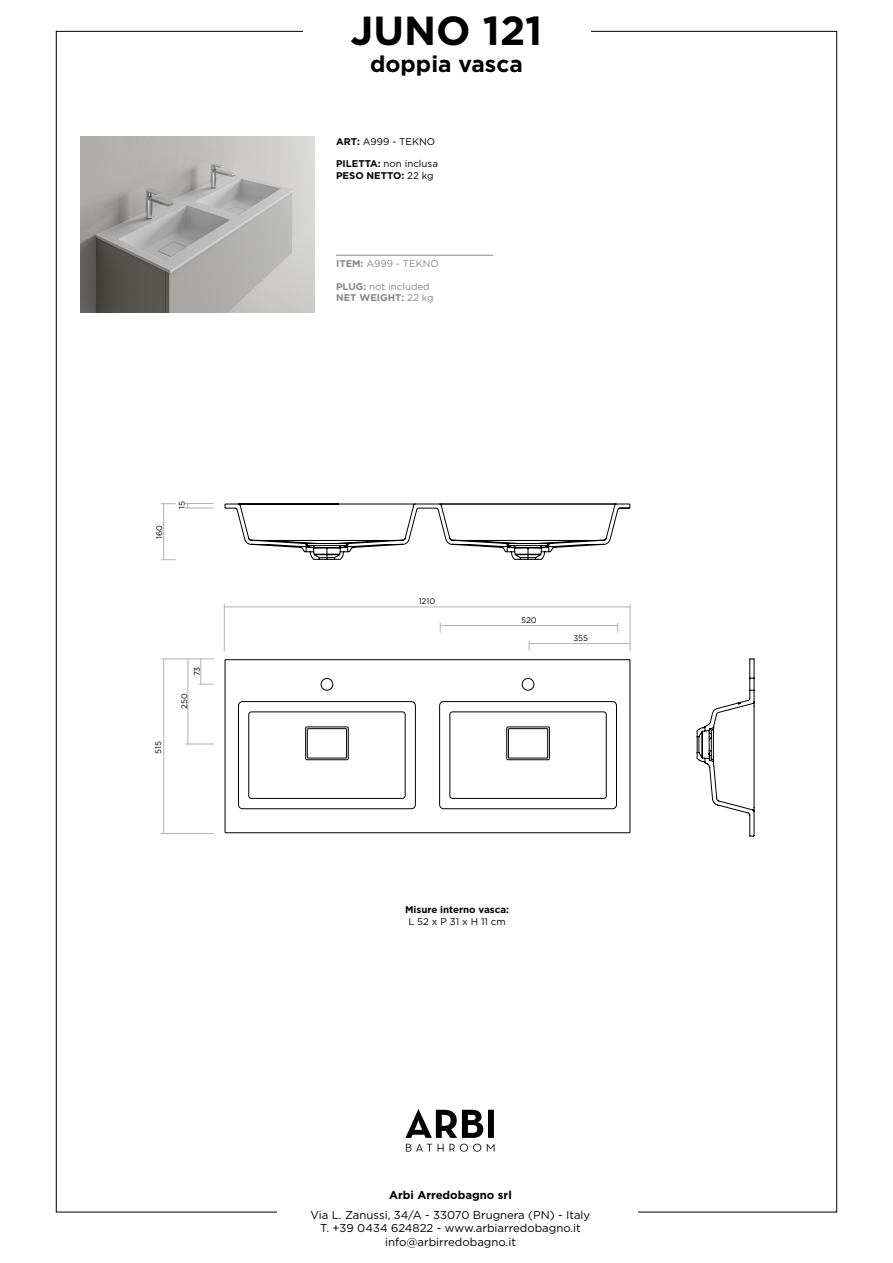
<style>
.page{position:relative;width:893px;height:1263px;background:#fff}
.page>*{position:absolute;margin:0;border:0;box-sizing:border-box;transform-origin:0 0}
.t1{font:700 40.5px "Gotham";color:#000}
.t2{font:700 22.65px "Gotham";color:#000}
.t3{font:11.4px/19.5px "Gotham";color:#000;text-align:center}
.t4{font:700 9.75px/11.7px "Gotham";color:#000;text-align:center}
.t5{font:700 9.75px/11.4px "Gotham";color:#878787}
.t6{font:9.75px "Gotham";color:#878787}
.t7{font:9.75px "Gotham";color:#000}
.t8{font:8.1px "Gotham";color:#000}
.s1{font-weight:700}
.s2{font-weight:400}
</style>
<div class="page">
<svg style="left:405px;top:1109px;width:89px;height:29px"></svg>
<svg style="left:406px;top:1144px;width:88px;height:7px"></svg>
<img style="left:80px;top:137px;width:235px;height:175px">
<hr style="left:161px;top:659px;width:53px;height:1px;background:#b3b2b2">
<hr style="left:161px;top:833px;width:52px;height:1px;background:#b3b2b2">
<hr style="left:163px;top:659px;width:1px;height:174px;background:#b3b2b2">
<svg style="left:199px;top:659px;width:15px;height:26px"></svg>
<hr style="left:188px;top:659px;width:1px;height:85px;background:#b3b2b2">
<hr style="left:224px;top:607px;width:406px;height:1px;background:#b3b2b2">
<hr style="left:224px;top:604px;width:1px;height:47px;background:#b3b2b2">
<hr style="left:630px;top:604px;width:1px;height:47px;background:#b3b2b2">
<hr style="left:440px;top:625px;width:177px;height:1px;background:#b3b2b2">
<svg style="left:186px;top:744px;width:28px;height:1px"></svg>
<hr style="left:529px;top:643px;width:101px;height:1px;background:#b3b2b2">
<svg style="left:225px;top:659px;width:405px;height:174px"></svg>
<hr style="left:336px;top:255px;width:157px;height:1px;background:#878787">
<svg style="left:697px;top:659px;width:57px;height:177px"></svg>
<svg style="left:225px;top:504px;width:405px;height:56px"></svg>
<svg style="left:161px;top:503px;width:14px;height:1px"></svg>
<hr style="left:163px;top:504px;width:1px;height:55px;background:#b3b2b2">
<svg style="left:161px;top:559px;width:14px;height:1px"></svg>
<svg style="left:185px;top:503px;width:29px;height:6px"></svg>
<p class="t8" style="left:154px;top:539px;width:15px;rotate:-90deg">160</p>
<p class="t8" style="left:177px;top:509px;width:9px;rotate:-90deg">15</p>
<p class="t8" style="left:153px;top:754px;width:14px;rotate:-90deg">515</p>
<p class="t8" style="left:192px;top:676px;width:11px;rotate:-90deg">73</p>
<p class="t8" style="left:179px;top:708px;width:17px;rotate:-90deg">250</p>
<p class="t1" style="left:351px;top:4px;width:193px">JUNO 121</p>
<p class="t2" style="left:370px;top:49px;width:154px">doppia vasca</p>
<p class="t7" style="left:336px;top:135px;width:100px"><span class="s1">ART:</span> A999 - TEKNO</p>
<p class="t4" style="left:336px;top:158px;width:103px;text-align:left">PILETTA: <span class="s2">non inclusa<br></span>PESO NETTO: <span class="s2">22 kg</span></p>
<p class="t6" style="left:336px;top:257px;width:104px"><span class="s1">ITEM:</span> A999 - TEKNO</p>
<p class="t5" style="left:336px;top:280px;width:99px">PLUG: <span class="s2">not included<br></span>NET WEIGHT: <span class="s2">22 kg</span></p>
<p class="t8" style="left:419px;top:596px;width:18px">1210</p>
<p class="t8" style="left:521px;top:615px;width:17px">520</p>
<p class="t8" style="left:573px;top:633px;width:16px">355</p>
<p class="t4" style="left:405px;top:903px;width:106px">Misure interno vasca:<br><span class="s2">L 52 x P 31 x H 11 cm</span></p>
<p class="t3" style="left:311px;top:1185px;width:281px"><span class="s1">Arbi Arredobagno srl<br></span>Via L. Zanussi, 34/A - 33070 Brugnera (PN) - Italy</p>
<p class="t3" style="left:320px;top:1221px;width:262px;line-height:13.6px">T. +39 0434 624822 - www.arbiarredobagno.it info@arbirredobagno.it</p>
</div>
